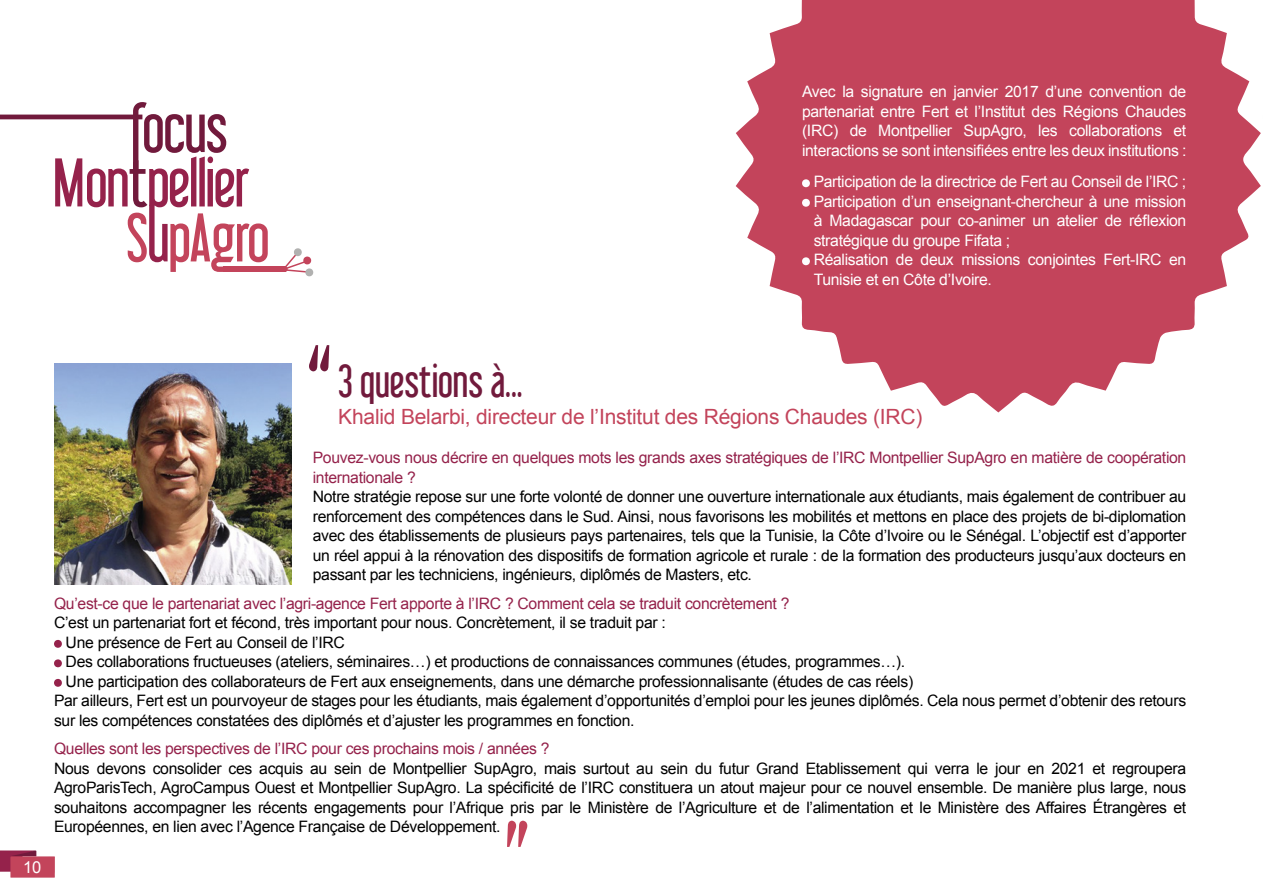
<style>
.page{position:relative;width:1263px;height:893px;background:#fff}
.page>*{position:absolute;margin:0;border:0;box-sizing:border-box;transform-origin:0 0}
.t1{font:61.35px "Libel Suit";color:#95224b}
.t2{font:40.5px "Libel Suit";color:#711a3c}
.t3{font:21px "Arial";letter-spacing:-.01em;color:#c3445b}
.t4{font:16.5px "Arial";color:#fff}
.t5{font:15.75px/19.5px "Arial";letter-spacing:-.02em;color:#000;text-align:justify}
.t6{font:15.75px/19.5px "Arial";letter-spacing:-.02em;color:#fff;text-align:justify}
.t7{font:15.75px/19.5px "Arial";letter-spacing:-.02em;color:#95224b}
</style>
<div class="page">
<svg style="left:309px;top:345px;width:20px;height:26px"></svg>
<svg style="left:54px;top:639px;width:8px;height:9px"></svg>
<svg style="left:54px;top:659px;width:8px;height:9px"></svg>
<svg style="left:54px;top:678px;width:8px;height:9px"></svg>
<svg style="left:736px;top:0;width:525px;height:412px;fill:#c3445b"></svg>
<svg style="left:0;top:102px;width:268px;height:170px"></svg>
<div style="left:223px;top:267px;width:62px;height:5px;background:#c3445b"></div>
<svg style="left:282px;top:248px;width:32px;height:29px"></svg>
<img style="left:54px;top:363px;width:237px;height:222px">
<svg style="left:801px;top:179px;width:9px;height:9px"></svg>
<svg style="left:801px;top:198px;width:9px;height:9px"></svg>
<svg style="left:801px;top:257px;width:9px;height:9px"></svg>
<svg style="left:0;top:850px;width:55px;height:28px;background:#be566e"></svg>
<svg style="left:507px;top:821px;width:20px;height:26px"></svg>
<h1 class="t1" style="left:53px;top:146px;width:33px">M</h1>
<p class="t6" style="left:802px;top:82px;width:386px">Avec la signature en janvier 2017 d’une convention de partenariat entre Fert et l’Institut des Régions Chaudes (IRC) de Montpellier SupAgro, les collaborations et interactions se sont intensifiées entre les deux institutions :</p>
<p class="t6" style="left:814px;top:172px;width:374px;text-align:left">Participation de la directrice de Fert au Conseil de l’IRC ; Participation d’un enseignant-chercheur à une mission à Madagascar pour co-animer un atelier de réflexion stratégique du groupe Fifata ;<br>Réalisation de deux missions conjointes Fert-IRC en Tunisie et en Côte d’Ivoire.</p>
<p class="t4" style="left:23px;top:856px;width:20px">10</p>
<h2 class="t2" style="left:338px;top:357px;width:186px">3 questions à...</h2>
<h3 class="t3" style="left:338px;top:403px;width:586px">Khalid Belarbi, directeur de l’Institut des Régions Chaudes (IRC)</h3>
<p class="t7" style="left:313px;top:448px;width:875px">Pouvez-vous nous décrire en quelques mots les grands axes stratégiques de l’IRC Montpellier SupAgro en matière de coopération internationale ?</p>
<p class="t5" style="left:313px;top:487px;width:875px">Notre stratégie repose sur une forte volonté de donner une ouverture internationale aux étudiants, mais également de contribuer au renforcement des compétences dans le Sud. Ainsi, nous favorisons les mobilités et mettons en place des projets de bi-diplomation avec des établissements de plusieurs pays partenaires, tels que la Tunisie, la Côte d’Ivoire ou le Sénégal. L’objectif est d’apporter un réel appui à la rénovation des dispositifs de formation agricole et rurale : de la formation des producteurs jusqu’aux docteurs en passant par les techniciens, ingénieurs, diplômés de Masters, etc.</p>
<p class="t7" style="left:54px;top:594px;width:737px">Qu’est-ce que le partenariat avec l’agri-agence Fert apporte à l’IRC ? Comment cela se traduit concrètement ?</p>
<p class="t5" style="left:54px;top:613px;width:613px">C’est un partenariat fort et fécond, très important pour nous. Concrètement, il se traduit par :</p>
<p class="t5" style="left:66px;top:633px;width:281px">Une présence de Fert au Conseil de l’IRC</p>
<p class="t5" style="left:66px;top:652px;width:841px">Des collaborations fructueuses (ateliers, séminaires…) et productions de connaissances communes (études, programmes…).</p>
<p class="t5" style="left:66px;top:672px;width:849px">Une participation des collaborateurs de Fert aux enseignements, dans une démarche professionnalisante (études de cas réels)</p>
<p class="t5" style="left:54px;top:691px;width:1134px">Par ailleurs, Fert est un pourvoyeur de stages pour les étudiants, mais également d’opportunités d’emploi pour les jeunes diplômés. Cela nous permet d’obtenir des retours</p>
<p class="t5" style="left:54px;top:711px;width:582px">sur les compétences constatées des diplômés et d’ajuster les programmes en fonction.</p>
<p class="t7" style="left:54px;top:739px;width:497px">Quelles sont les perspectives de l’IRC pour ces prochains mois / années ?</p>
<p class="t5" style="left:54px;top:759px;width:1134px">Nous devons consolider ces acquis au sein de Montpellier SupAgro, mais surtout au sein du futur Grand Etablissement qui verra le jour en 2021 et regroupera AgroParisTech, AgroCampus Ouest et Montpellier SupAgro. La spécificité de l’IRC constituera un atout majeur pour ce nouvel ensemble. De manière plus large, nous souhaitons accompagner les récents engagements pour l’Afrique pris par le Ministère de l’Agriculture et de l’alimentation et le Ministère des Affaires Étrangères et Européennes, en lien avec l’Agence Française de Développement.</p>
</div>
